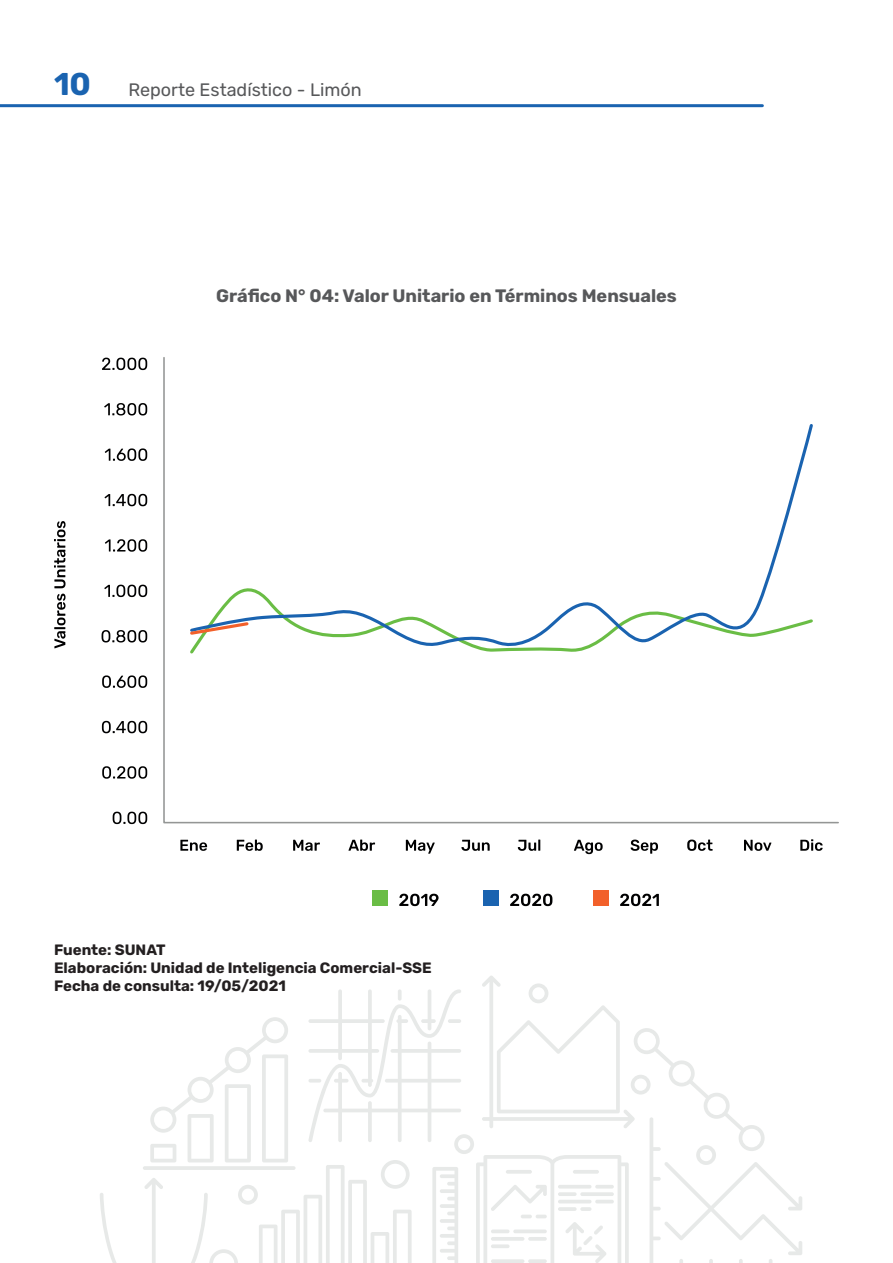
<style>
.page{position:relative;width:893px;height:1263px;background:#fff}
.page>*{position:absolute;margin:0;border:0;box-sizing:border-box;transform-origin:0 0}
.t1{font:700 18px "Rubik";color:#57585a}
.t2{font:18px "Rubik";color:#57585a}
.t3{font:700 15px/18px "Rubik";color:#231f20}
.s1{font-weight:700;font-size:31.5px;color:#1a63b0}
</style>
<div class="page">
<hr style="left:0;top:104px;width:762px;height:3px;background:#1a63b0">
<svg style="left:100px;top:976px;width:702px;height:287px"></svg>
<svg style="left:54px;top:594px;width:12px;height:54px"></svg>
<svg style="left:54px;top:521px;width:12px;height:67px"></svg>
<div style="left:593px;top:891px;width:15px;height:15px;background:#f2602a"></div>
<svg style="left:620px;top:894px;width:39px;height:12px"></svg>
<div style="left:372px;top:891px;width:15px;height:15px;background:#6abd45"></div>
<svg style="left:399px;top:894px;width:40px;height:12px"></svg>
<div style="left:483px;top:891px;width:15px;height:15px;background:#1a63b0"></div>
<svg style="left:510px;top:894px;width:42px;height:12px"></svg>
<svg style="left:102px;top:358px;width:45px;height:12px"></svg>
<svg style="left:104px;top:403px;width:43px;height:12px"></svg>
<svg style="left:105px;top:448px;width:42px;height:13px"></svg>
<svg style="left:105px;top:494px;width:42px;height:12px"></svg>
<svg style="left:105px;top:539px;width:42px;height:13px"></svg>
<svg style="left:104px;top:585px;width:43px;height:12px"></svg>
<svg style="left:102px;top:630px;width:45px;height:12px"></svg>
<svg style="left:102px;top:675px;width:45px;height:13px"></svg>
<svg style="left:102px;top:721px;width:45px;height:12px"></svg>
<svg style="left:102px;top:766px;width:45px;height:13px"></svg>
<svg style="left:113px;top:812px;width:34px;height:12px"></svg>
<svg style="left:180px;top:840px;width:27px;height:11px"></svg>
<svg style="left:237px;top:839px;width:26px;height:12px"></svg>
<svg style="left:293px;top:840px;width:27px;height:11px"></svg>
<svg style="left:348px;top:839px;width:27px;height:12px"></svg>
<svg style="left:406px;top:840px;width:29px;height:14px"></svg>
<svg style="left:461px;top:840px;width:29px;height:11px"></svg>
<svg style="left:518px;top:839px;width:22px;height:12px"></svg>
<svg style="left:574px;top:840px;width:29px;height:14px"></svg>
<svg style="left:631px;top:839px;width:27px;height:15px"></svg>
<svg style="left:687px;top:839px;width:26px;height:12px"></svg>
<svg style="left:744px;top:840px;width:27px;height:11px"></svg>
<svg style="left:800px;top:839px;width:23px;height:12px"></svg>
<svg style="left:163px;top:357px;width:676px;height:467px"></svg>
<svg style="left:189px;top:653px;width:625px;height:2px"></svg>
<svg style="left:189px;top:422px;width:625px;height:231px"></svg>
<svg style="left:188px;top:620px;width:63px;height:17px"></svg>
<p class="t2" style="left:54px;top:79px;width:309px"><span class="s1">10</span> Reporte Estadístico - Limón</p>
<p class="t1" style="left:216px;top:285px;width:462px">Gráfico N° 04: Valor Unitario en Términos Mensuales</p>
<p class="t3" style="left:54px;top:941px;width:379px">Fuente: SUNAT<br>Elaboración: Unidad de Inteligencia Comercial-SSE<br>Fecha de consulta: 19/05/2021</p>
</div>
